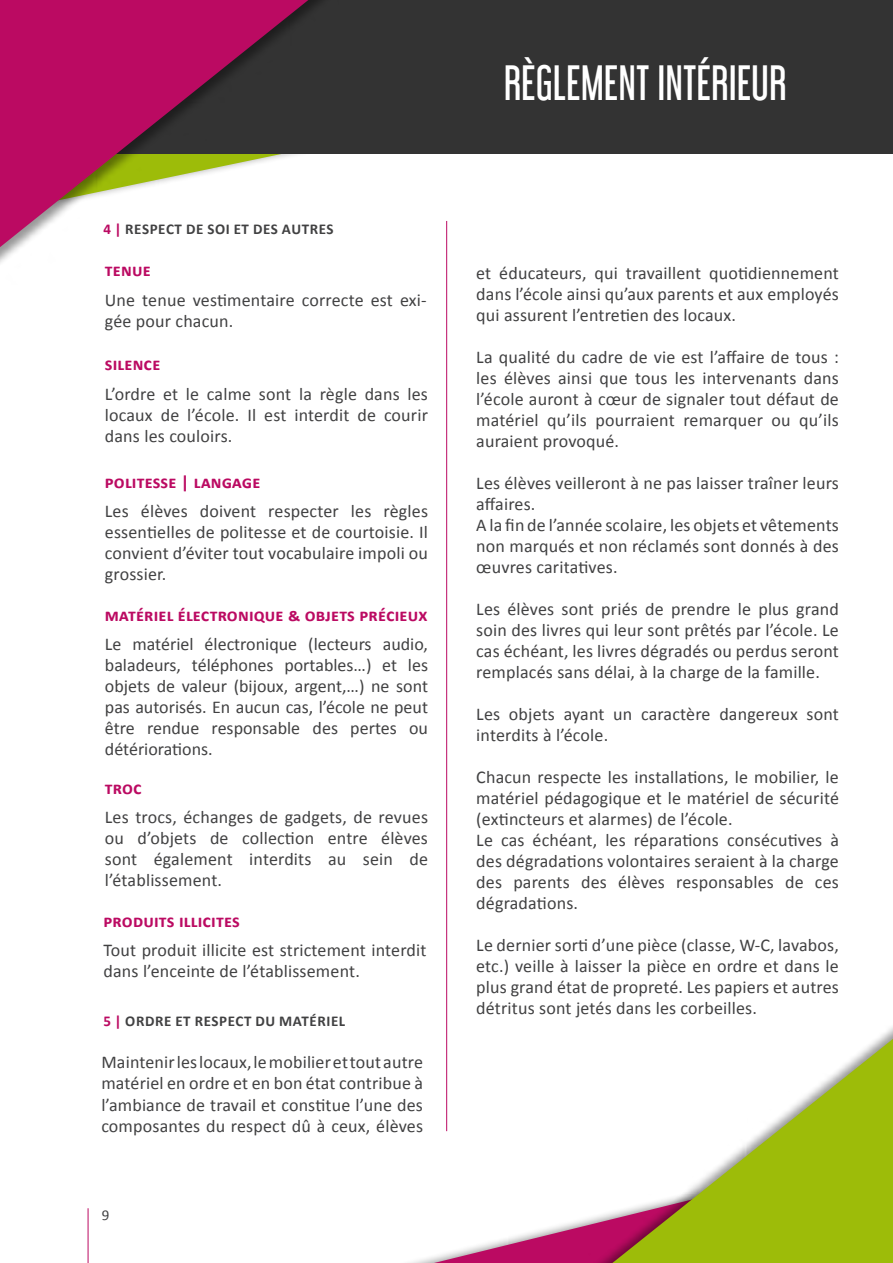
<style>
.page{position:relative;width:893px;height:1263px;background:#fff}
.page>*{position:absolute;margin:0;border:0;box-sizing:border-box;transform-origin:0 0}
.t1{font:43.5px "Libel Suit Rg";color:#fff}
.t2{font:18px/21px "Calibri";letter-spacing:.01em;color:#414142;text-align:justify}
.t3{font:700 18px "Calibri";letter-spacing:.01em;color:#bb0a62}
.t4{font:700 15px "Calibri";letter-spacing:.04em;color:#414142}
.t5{font:15px "Calibri";color:#414142}
.s1{color:#bb0a62}
</style>
<div class="page">
<hr style="left:88px;top:1208px;width:1px;height:55px;background:#bb0a62">
<svg style="left:434px;top:1223px;width:136px;height:40px"></svg>
<div style="left:0;top:0;width:893px;height:153px;background:#333"></div>
<div style="left:0;top:0;width:339px;height:285px;background:#000;opacity:.41"></div>
<svg style="left:0;top:0;width:308px;height:247px;fill:#bb1162"></svg>
<div style="left:570px;top:1016px;width:323px;height:247px;background:#000;opacity:.41"></div>
<svg style="left:612px;top:1039px;width:281px;height:224px"></svg>
<hr style="left:446px;top:221px;width:1px;height:910px;background:#bb0a62">
<h1 class="t1" style="left:504px;top:48px;width:284px">RÈGLEMENT INTÉRIEUR</h1>
<p class="t4" style="left:103px;top:219px;width:232px"><span class="s1">4 |</span> Respect de soi et des autres</p>
<p class="t3" style="left:105px;top:259px;width:47px">tenue</p>
<p class="t2" style="left:105px;top:289px;width:323px">Une tenue vestimentaire correcte est exi&shy;gée pour chacun.</p>
<p class="t3" style="left:105px;top:353px;width:57px">silence</p>
<p class="t2" style="left:105px;top:383px;width:325px">L’ordre et le calme sont la règle dans les locaux de l’école. Il est interdit de courir dans les couloirs.</p>
<p class="t3" style="left:105px;top:470px;width:157px">politesse | langage</p>
<p class="t2" style="left:105px;top:501px;width:325px">Les élèves doivent respecter les règles essentielles de politesse et de courtoisie. Il convient d’éviter tout vocabulaire impoli ou grossier.</p>
<p class="t3" style="left:105px;top:603px;width:324px">matériel électronique &amp; objets précieux</p>
<p class="t2" style="left:105px;top:634px;width:325px">Le matériel électronique (lecteurs audio, baladeurs, téléphones portables…) et les objets de valeur (bijoux, argent,…) ne sont pas autorisés. En aucun cas, l’école ne peut être rendue responsable des pertes ou détériorations.</p>
<p class="t3" style="left:105px;top:776px;width:38px">troc</p>
<p class="t2" style="left:105px;top:807px;width:325px">Les trocs, échanges de gadgets, de revues ou d’objets de collection entre élèves sont également interdits au sein de l’établissement.</p>
<p class="t3" style="left:103px;top:909px;width:138px">produits illicites</p>
<p class="t2" style="left:103px;top:940px;width:325px">Tout produit illicite est strictement interdit dans l’enceinte de l’établissement.</p>
<p class="t4" style="left:103px;top:1011px;width:243px"><span class="s1">5 |</span> ordre et respect du matériel</p>
<p class="t2" style="left:101px;top:1052px;width:323px">Maintenir les locaux, le mobilier et tout autre matériel en ordre et en bon état contribue à l’ambiance de travail et constitue l’une des composantes du respect dû à ceux, élèves</p>
<p class="t5" style="left:102px;top:1206px;width:9px">9</p>
<p class="t2" style="left:476px;top:262px;width:364px">et éducateurs, qui travaillent quotidiennement dans l’école ainsi qu’aux parents et aux employés qui assurent l’entretien des locaux.</p>
<p class="t2" style="left:476px;top:346px;width:364px">La qualité du cadre de vie est l’affaire de tous : les élèves ainsi que tous les intervenants dans l’école auront à cœur de signaler tout défaut de matériel qu’ils pourraient remarquer ou qu’ils auraient provoqué.</p>
<p class="t2" style="left:476px;top:472px;width:364px;text-align:left">Les élèves veilleront à ne pas laisser traîner leurs affaires.<br>A la fin de l’année scolaire, les objets et vêtements non marqués et non réclamés sont donnés à des œuvres caritatives.</p>
<p class="t2" style="left:476px;top:598px;width:364px">Les élèves sont priés de prendre le plus grand soin des livres qui leur sont prêtés par l’école. Le cas échéant, les livres dégradés ou perdus seront remplacés sans délai, à la charge de la famille.</p>
<p class="t2" style="left:476px;top:703px;width:364px">Les objets ayant un caractère dangereux sont interdits à l’école.</p>
<p class="t2" style="left:476px;top:766px;width:364px;text-align:left">Chacun respecte les installations, le mobilier, le matériel pédagogique et le matériel de sécurité (extincteurs et alarmes) de l’école.<br>Le cas échéant, les réparations consécutives à des dégradations volontaires seraient à la charge des parents des élèves responsables de ces dégradations.</p>
<p class="t2" style="left:476px;top:934px;width:364px">Le dernier sorti d’une pièce (classe, W-C, lavabos, etc.) veille à laisser la pièce en ordre et dans le plus grand état de propreté. Les papiers et autres détritus sont jetés dans les corbeilles.</p>
</div>
